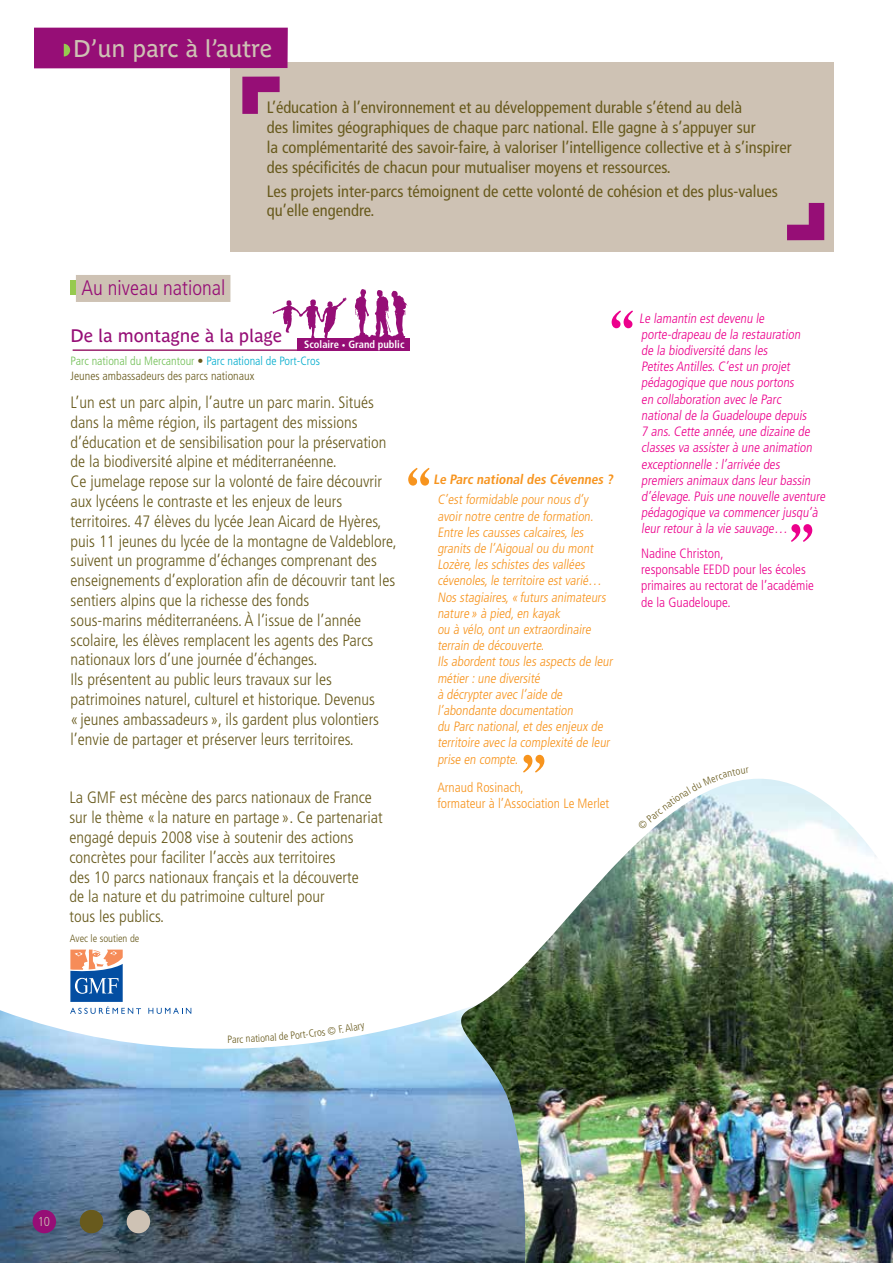
<style>
.page{position:relative;width:893px;height:1263px;background:#fff}
.page>*{position:absolute;margin:0;border:0;box-sizing:border-box;transform-origin:0 0}
.t1{font:24px "Parisine Plus Std";color:#cec2b4}
.t2{font:300 condensed 21px "Frutiger LT Std";color:#960e76}
.t3{font:18px "Parisine Plus Std";color:#960e76}
.t4{font:300 condensed 16.5px/19.8px "Frutiger LT Std";color:#685a1d}
.t5{font:condensed 16.5px/19.8px "Frutiger LT Std";color:#685a1d}
.t6{font:300 condensed 13.5px/16.2px "Frutiger LT Std";color:#f7941e}
.t7{font:300 condensed 13.5px/16.2px "Frutiger LT Std";color:#ec008c}
.t8{font:700 condensed 13.5px "Frutiger LT Std";color:#f7941e}
.t9{font:300 condensed 12.9px "Frutiger LT Std";color:#cec2b4}
.t10{font:300 condensed 12px/14.4px "Frutiger LT Std";color:#685a1d}
.t11{font:300 condensed 10.5px "Frutiger LT Std";color:#685a1d}
.t12{font:700 condensed 10.5px "Frutiger LT Std";color:#fff}
.s1{color:#70bf54}
.s2{color:#00accd}
.s3{font-size:7.5px}
</style>
<div class="page">
<img style="left:0;top:1007px;width:459px;height:256px">
<div style="left:230px;top:62px;width:603px;height:190px;background:#cec2b4"></div>
<svg style="left:242px;top:77px;width:38px;height:37px"></svg>
<div style="left:34px;top:28px;width:254px;height:40px;background:#960e76"></div>
<svg style="left:64px;top:44px;width:6px;height:13px"></svg>
<div style="left:76px;top:275px;width:154px;height:27px;background:#cec2b4"></div>
<div style="left:71px;top:280px;width:5px;height:15px;background:#96ca4f"></div>
<svg style="left:408px;top:468px;width:22px;height:18px"></svg>
<svg style="left:523px;top:755px;width:21px;height:18px"></svg>
<img style="left:459px;top:779px;width:433px;height:484px">
<img style="left:892px;top:881px;width:1px;height:382px">
<hr style="left:73px;top:349px;width:337px;height:2px;background:#99216c">
<div style="left:297px;top:338px;width:113px;height:13px;background:#960e76"></div>
<svg style="left:273px;top:298px;width:74px;height:40px"></svg>
<svg style="left:353px;top:289px;width:54px;height:49px"></svg>
<svg style="left:612px;top:310px;width:21px;height:18px"></svg>
<svg style="left:791px;top:524px;width:21px;height:18px"></svg>
<svg style="left:70px;top:949px;width:71px;height:65px"></svg>
<svg style="left:148px;top:1008px;width:43px;height:6px"></svg>
<svg style="left:787px;top:203px;width:37px;height:37px"></svg>
<div style="left:127px;top:1210px;width:23px;height:23px;background:#cec2b4;border-radius:50%"></div>
<div style="left:80px;top:1210px;width:23px;height:23px;background:#685a1d;border-radius:50%"></div>
<div style="left:33px;top:1210px;width:23px;height:23px;background:#960e76;border-radius:50%"></div>
<svg style="left:228px;top:1031px;width:72px;height:12px"></svg>
<svg style="left:317px;top:1023px;width:48px;height:13px"></svg>
<svg style="left:638px;top:779px;width:111px;height:51px"></svg>
<h1 class="t1" style="left:73px;top:34px;width:201px">D’un parc à l’autre</h1>
<p class="t5" style="left:267px;top:98px;width:526px">L’éducation à l’environnement et au développement durable s’étend au delà<br>des limites géographiques de chaque parc national. Elle gagne à s’appuyer sur<br>la complémentarité des savoir-faire, à valoriser l’intelligence collective et à s’inspirer des spécificités de chacun pour mutualiser moyens et ressources.</p>
<p class="t5" style="left:267px;top:181px;width:513px">Les projets inter-parcs témoignent de cette volonté de cohésion et des plus-values qu’elle engendre.</p>
<p class="t2" style="left:81px;top:276px;width:145px">Au niveau national</p>
<p class="t3" style="left:71px;top:326px;width:213px">De la montagne à la plage</p>
<p class="t10" style="left:71px;top:354px;width:251px"><span class="s1">Parc national du Mercantour</span> • <span class="s2">Parc national de Port-Cros<br></span>Jeunes ambassadeurs des parcs nationaux</p>
<p class="t4" style="left:71px;top:393px;width:328px">L’un est un parc alpin, l’autre un parc marin. Situés dans la même région, ils partagent des missions d’éducation et de sensibilisation pour la préservation de la biodiversité alpine et méditerranéenne.<br>Ce jumelage repose sur la volonté de faire découvrir aux lycéens le contraste et les enjeux de leurs territoires. 47 élèves du lycée Jean Aicard de Hyères, puis 11 jeunes du lycée de la montagne de Valdeblore, suivent un programme d’échanges comprenant des enseignements d’exploration afin de découvrir tant les sentiers alpins que la richesse des fonds<br>sous-marins méditerranéens. à l’issue de l’année scolaire, les élèves remplacent les agents des Parcs nationaux lors d’une journée d’échanges.<br>Ils présentent au public leurs travaux sur les patrimoines naturel, culturel et historique. Devenus<br>« jeunes ambassadeurs », ils gardent plus volontiers l’envie de partager et préserver leurs territoires.</p>
<p class="t12" style="left:304px;top:338px;width:102px">Scolaire <span class="s3">•</span> Grand public</p>
<p class="t4" style="left:69px;top:788px;width:315px">La GMF est mécène des parcs nationaux de France sur le thème « la nature en partage ». Ce partenariat engagé depuis 2008 vise à soutenir des actions concrètes pour faciliter l’accès aux territoires<br>des 10 parcs nationaux français et la découverte<br>de la nature et du patrimoine culturel pour<br>tous les publics.</p>
<p class="t11" style="left:70px;top:932px;width:71px">Avec le soutien de</p>
<p class="t8" style="left:433px;top:471px;width:183px">Le Parc national des Cévennes ?</p>
<p class="t6" style="left:437px;top:492px;width:179px">C’est formidable pour nous d’y avoir notre centre de formation.<br>Entre les causses calcaires,les granits de l’Aigoual ou du mont<br>Lozère,les schistes des vallées cévenoles,le territoire est varié…<br>Nos stagiaires,« futurs animateurs nature » à pied,en kayak<br>ou à vélo,ont un extraordinaire terrain de découverte.<br>Ils abordent tous les aspects de leur métier :une diversité<br>à décrypter avec l’aide de l’abondante documentation<br>du Parc national,et des enjeux de territoire avec la complexité de leur prise en compte.</p>
<p class="t6" style="left:437px;top:779px;width:174px">Arnaud Rosinach,<br>formateur à l’Association Le Merlet</p>
<p class="t7" style="left:639px;top:310px;width:190px">Le lamantin est devenu le porte-drapeau de la restauration<br>de la biodiversité dans les<br>Petites Antilles.C’est un projet pédagogique que nous portons<br>en collaboration avec le Parc<br>national de la Guadeloupe depuis<br>7 ans.Cette année,une dizaine de classes va assister à une animation exceptionnelle :l’arrivée des<br>premiers animaux dans leur bassin d’élevage.Puis une nouvelle aventure pédagogique va commencer jusqu’à leur retour à la vie sauvage…</p>
<p class="t7" style="left:641px;top:545px;width:174px">Nadine Christon,<br>responsable EEDD pour les écoles primaires au rectorat de l’académie de la Guadeloupe.</p>
<p class="t11" style="left:299px;top:1029px;width:19px;rotate:-7deg">rt-Cr</p>
<p class="t9" style="left:38px;top:1214px;width:14px">10</p>
</div>
